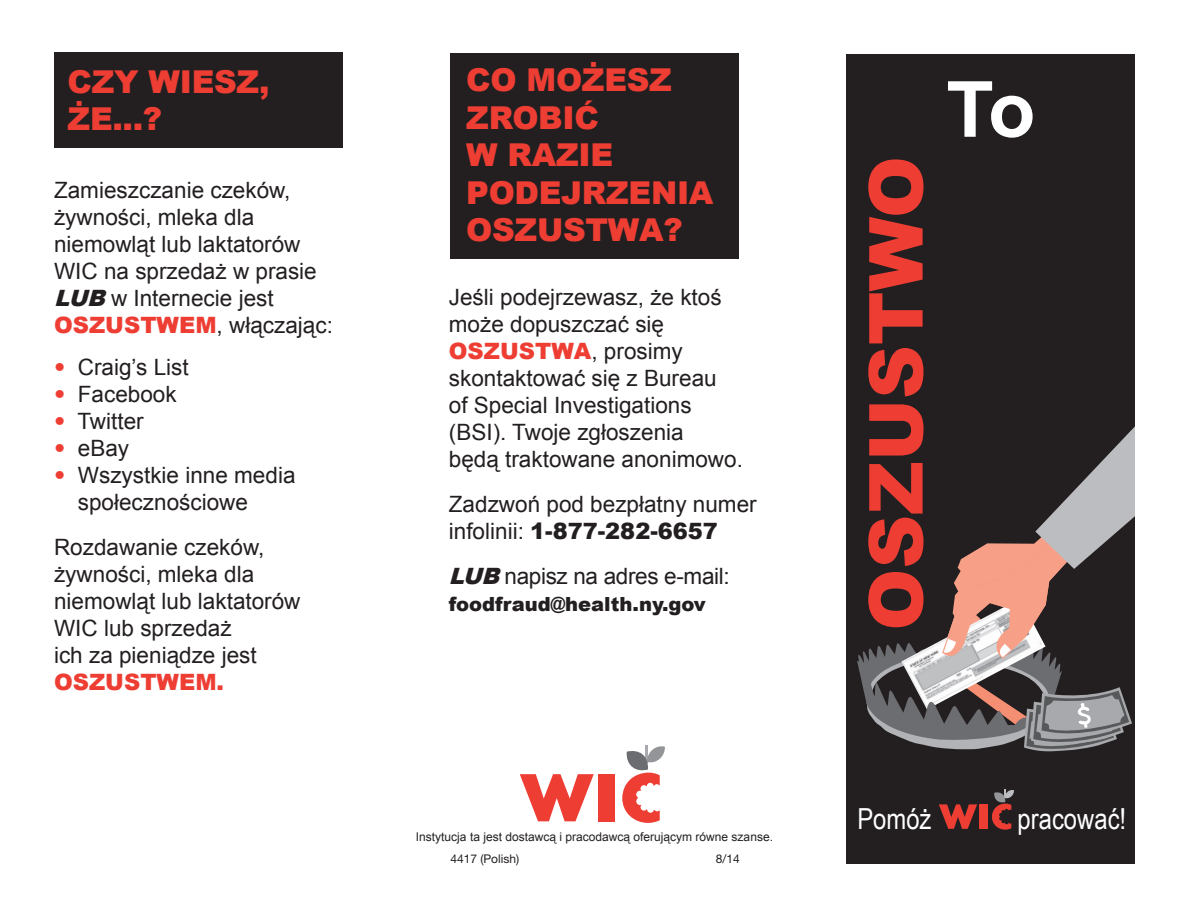
<style>
.page{position:relative;width:1189px;height:918px;background:#fff}
.page>*{position:absolute;margin:0;border:0;box-sizing:border-box;transform-origin:0 0}
.t1{font:700 77.55px "Arial";color:#fff}
.t2{font:900 74.55px "Arial";color:#ee3e34}
.t3{font:900 31.5px/37.5px "Arial";letter-spacing:-.01em;color:#ee3e34}
.t4{font:28.95px "Arial Narrow";color:#fff}
.t5{font:22.5px/27px "Arial";color:#231f20}
.t6{font:900 19.5px "Arial";color:#231f20}
.t7{font:12px "Arial";color:#231f20}
.t8{font:12px "Helvetica Neue";color:#231f20}
.s1{font-weight:900;font-style:italic}
.s2{font-weight:900;color:#ee3e34}
.s3{font-family:"Helvetica Neue";font-stretch:condensed;color:#ee3e34}
.s4{font-weight:900}
</style>
<div class="page">
<div style="left:846px;top:54px;width:288px;height:810px;background:#231f20"></div>
<svg style="left:857px;top:427px;width:277px;height:325px"></svg>
<div style="left:54px;top:53px;width:288px;height:95px;background:#231f20"></div>
<svg style="left:939px;top:804px;width:37px;height:25px"></svg>
<div style="left:978px;top:804px;width:9px;height:25px;background:#ee3e34"></div>
<svg style="left:992px;top:789px;width:21px;height:41px"></svg>
<svg style="left:519px;top:774px;width:74px;height:47px"></svg>
<div style="left:597px;top:774px;width:17px;height:47px;background:#ee3e34"></div>
<svg style="left:622px;top:745px;width:43px;height:78px"></svg>
<div style="left:450px;top:53px;width:288px;height:205px;background:#231f20"></div>
<p class="t3" style="left:68px;top:62px;width:203px">CZY WIESZ,<br>ŻE...?</p>
<p class="t5" style="left:54px;top:177px;width:280px">Zamieszczanie czeków, żywności, mleka dla niemowląt lub laktatorów<br>WIC na sprzedaż w prasie<br><span class="s1">LUB</span> w Internecie jest<br><span class="s2">OSZUSTWEM</span>, włączając:</p>
<p class="t5" style="left:54px;top:354px;width:136px"><span class="s3">•</span> Craig’s List</p>
<p class="t5" style="left:54px;top:381px;width:124px"><span class="s3">•</span> Facebook</p>
<p class="t5" style="left:54px;top:408px;width:91px"><span class="s3">•</span> Twitter</p>
<p class="t5" style="left:54px;top:435px;width:77px"><span class="s3">•</span> eBay</p>
<p class="t5" style="left:78px;top:462px;width:219px;text-indent:-24px"><span class="s3">•</span> Wszystkie inne media społecznościowe</p>
<p class="t5" style="left:54px;top:534px;width:248px">Rozdawanie czeków, żywności, mleka dla niemowląt lub laktatorów<br>WIC lub sprzedaż<br>ich za pieniądze jest<br><span class="s2">OSZUSTWEM.</span></p>
<p class="t3" style="left:466px;top:60px;width:249px">CO MOŻESZ<br>ZROBIĆ<br>W RAZIE<br>PODEJRZENIA<br>OSZUSTWA?</p>
<p class="t5" style="left:449px;top:284px;width:295px">Jeśli podejrzewasz, że ktoś może dopuszczać się<br><span class="s2">OSZUSTWA</span>, prosimy skontaktować się z Bureau<br>of Special Investigations (BSI). Twoje zgłoszenia<br>będą traktowane anonimowo.</p>
<p class="t5" style="left:449px;top:491px;width:309px">Zadzwoń pod bezpłatny numer infolinii: <span class="s4">1-877-282-6657</span></p>
<p class="t5" style="left:449px;top:563px;width:282px"><span class="s1">LUB</span> napisz na adres e-mail:</p>
<p class="t6" style="left:449px;top:590px;width:258px">foodfraud@health.ny.gov</p>
<p class="t7" style="left:416px;top:829px;width:358px">Instytucja ta jest dostawcą i pracodawcą oferującym równe szanse.</p>
<p class="t8" style="left:450px;top:851px;width:70px">4417 (Polish)</p>
<p class="t8" style="left:715px;top:851px;width:26px">8/14</p>
<p class="t2" style="left:841px;top:631px;width:476px;rotate:-90deg">OSZUSTWO</p>
<p class="t1" style="left:946px;top:58px;width:90px">To</p>
<p class="t4" style="left:857px;top:797px;width:76px">Pomóż</p>
<p class="t4" style="left:1017px;top:797px;width:110px">pracować!</p>
</div>
